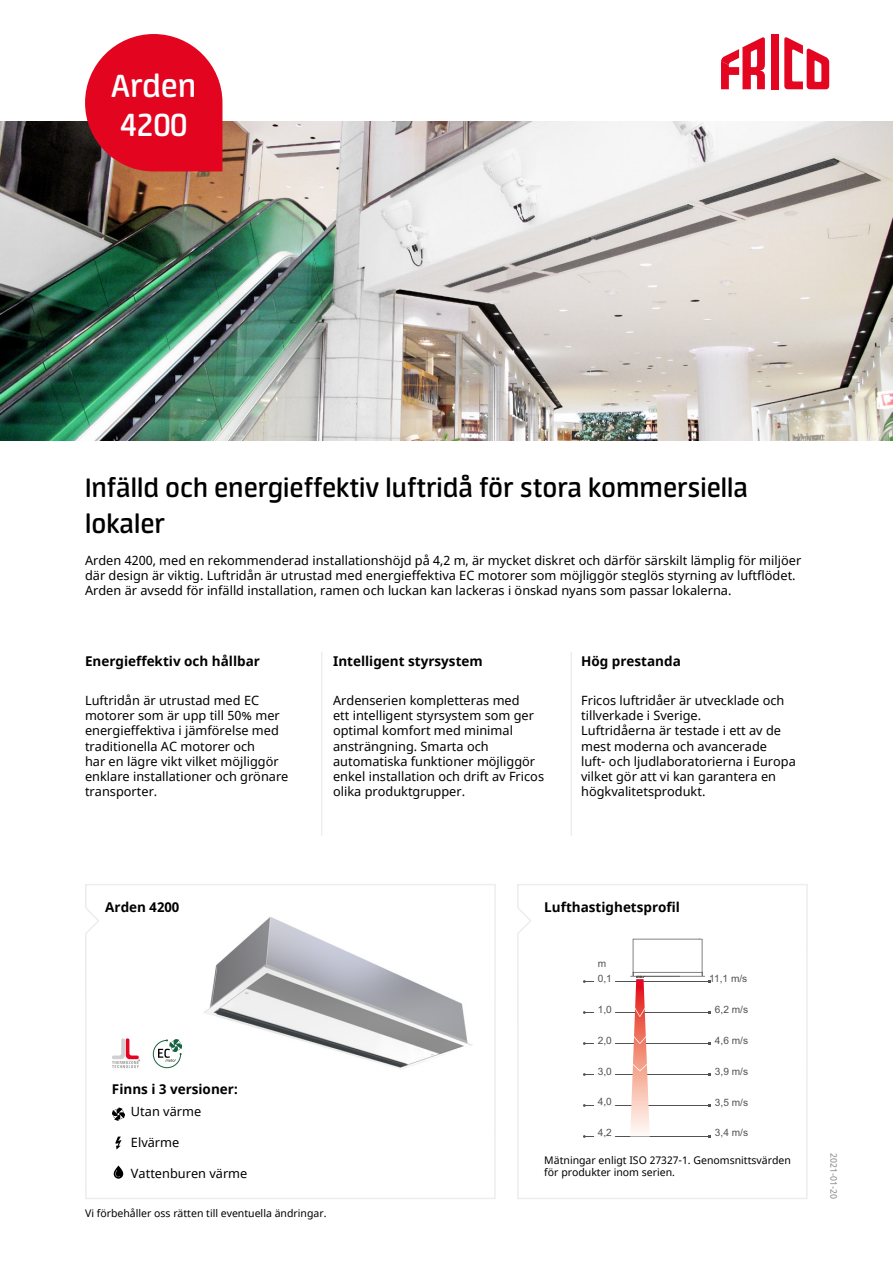
<style>
.page{position:relative;width:893px;height:1263px;background:#fff}
.page>*{position:absolute;margin:0;border:0;box-sizing:border-box;transform-origin:0 0}
.t1{font:600 36px/39px "Neuron";color:#fff}
.t2{font:600 30px/36px "Neuron";color:#000}
.t3{font:700 13.5px "Noto Sans";color:#000}
.t4{font:12.75px/15.3px "Noto Sans";color:#000}
.t5{font:10.5px/12.6px "Noto Sans";color:#000}
.t6{font:10.2px "Arial";color:#525251}
.t7{font:9px "Noto Sans";color:#878787}
</style>
<div class="page">
<img style="left:0;top:121px;width:893px;height:319px">
<svg style="left:85px;top:884px;width:411px;height:315px"></svg>
<img style="left:204px;top:909px;width:269px;height:170px">
<svg style="left:85px;top:34px;width:137px;height:137px;background:#de2239"></svg>
<div style="left:771px;top:34px;width:7px;height:55px;background:#e40520"></div>
<svg style="left:784px;top:37px;width:45px;height:52px"></svg>
<svg style="left:721px;top:37px;width:44px;height:52px"></svg>
<svg style="left:112px;top:1038px;width:28px;height:30px"></svg>
<svg style="left:153px;top:1039px;width:29px;height:29px"></svg>
<svg style="left:112px;top:1107px;width:13px;height:14px"></svg>
<svg style="left:115px;top:1136px;width:7px;height:13px"></svg>
<svg style="left:114px;top:1165px;width:9px;height:14px"></svg>
<hr style="left:321px;top:652px;width:1px;height:184px;background:#ededed">
<hr style="left:570px;top:652px;width:2px;height:184px;background:#ededed">
<svg style="left:517px;top:884px;width:291px;height:315px"></svg>
<h1 class="t1" style="left:111px;top:66px;width:86px">Arden<br>4200</h1>
<h2 class="t2" style="left:85px;top:469px;width:665px">Infälld och energieffektiv luftridå för stora kommersiella lokaler</h2>
<p class="t4" style="left:85px;top:553px;width:718px">Arden 4200, med en rekommenderad installationshöjd på 4,2 m, är mycket diskret och därför särskilt lämplig för miljöer där design är viktig. Luftridån är utrustad med energieffektiva EC motorer som möjliggör steglös styrning av luftflödet.<br>Arden är avsedd för infälld installation, ramen och luckan kan lackeras i önskad nyans som passar lokalerna.</p>
<p class="t3" style="left:85px;top:652px;width:176px">Energieffektiv och hållbar</p>
<p class="t3" style="left:333px;top:652px;width:151px">Intelligent styrsystem</p>
<p class="t3" style="left:581px;top:652px;width:101px">Hög prestanda</p>
<p class="t4" style="left:333px;top:693px;width:213px">Ardenserien kompletteras med<br>ett intelligent styrsystem som ger optimal komfort med minimal ansträngning. Smarta och automatiska funktioner möjliggör enkel installation och drift av Fricos olika produktgrupper.</p>
<p class="t4" style="left:581px;top:693px;width:216px">Fricos luftridåer är utvecklade och tillverkade i Sverige.<br>Luftridåerna är testade i ett av de mest moderna och avancerade<br>luft- och ljudlaboratorierna i Europa vilket gör att vi kan garantera en högkvalitetsprodukt.</p>
<p class="t4" style="left:85px;top:693px;width:205px">Luftridån är utrustad med EC motorer som är upp till 50% mer energieffektiva i jämförelse med traditionella AC motorer och<br>har en lägre vikt vilket möjliggör enklare installationer och grönare transporter.</p>
<p class="t3" style="left:105px;top:897px;width:76px">Arden 4200</p>
<p class="t3" style="left:112px;top:1079px;width:128px">Finns i 3 versioner:</p>
<p class="t4" style="left:131px;top:1104px;width:72px">Utan värme</p>
<p class="t4" style="left:131px;top:1135px;width:50px">Elvärme</p>
<p class="t4" style="left:131px;top:1166px;width:118px">Vattenburen värme</p>
<p class="t5" style="left:85px;top:1207px;width:243px">Vi förbehåller oss rätten till eventuella ändringar.</p>
<p class="t3" style="left:544px;top:897px;width:137px">Lufthastighetsprofil</p>
<p class="t6" style="left:598px;top:956px;width:10px">m</p>
<p class="t6" style="left:598px;top:971px;width:16px">0,1</p>
<p class="t6" style="left:598px;top:1002px;width:16px">1,0</p>
<p class="t6" style="left:598px;top:1033px;width:16px">2,0</p>
<p class="t6" style="left:709px;top:971px;width:40px">11,1 m/s</p>
<p class="t6" style="left:715px;top:1002px;width:35px">6,2 m/s</p>
<p class="t6" style="left:715px;top:1033px;width:35px">4,6 m/s</p>
<p class="t6" style="left:598px;top:1064px;width:16px">3,0</p>
<p class="t6" style="left:715px;top:1064px;width:35px">3,9 m/s</p>
<p class="t6" style="left:598px;top:1095px;width:16px">4,0</p>
<p class="t6" style="left:598px;top:1126px;width:16px">4,2</p>
<p class="t6" style="left:715px;top:1095px;width:35px">3,5 m/s</p>
<p class="t6" style="left:715px;top:1126px;width:35px">3,4 m/s</p>
<p class="t5" style="left:544px;top:1154px;width:248px">Mätningar enligt ISO 27327-1. Genomsnittsvärden för produkter inom serien.</p>
<p class="t7" style="left:840px;top:1153px;width:47px;rotate:90deg">2021-01-20</p>
</div>
